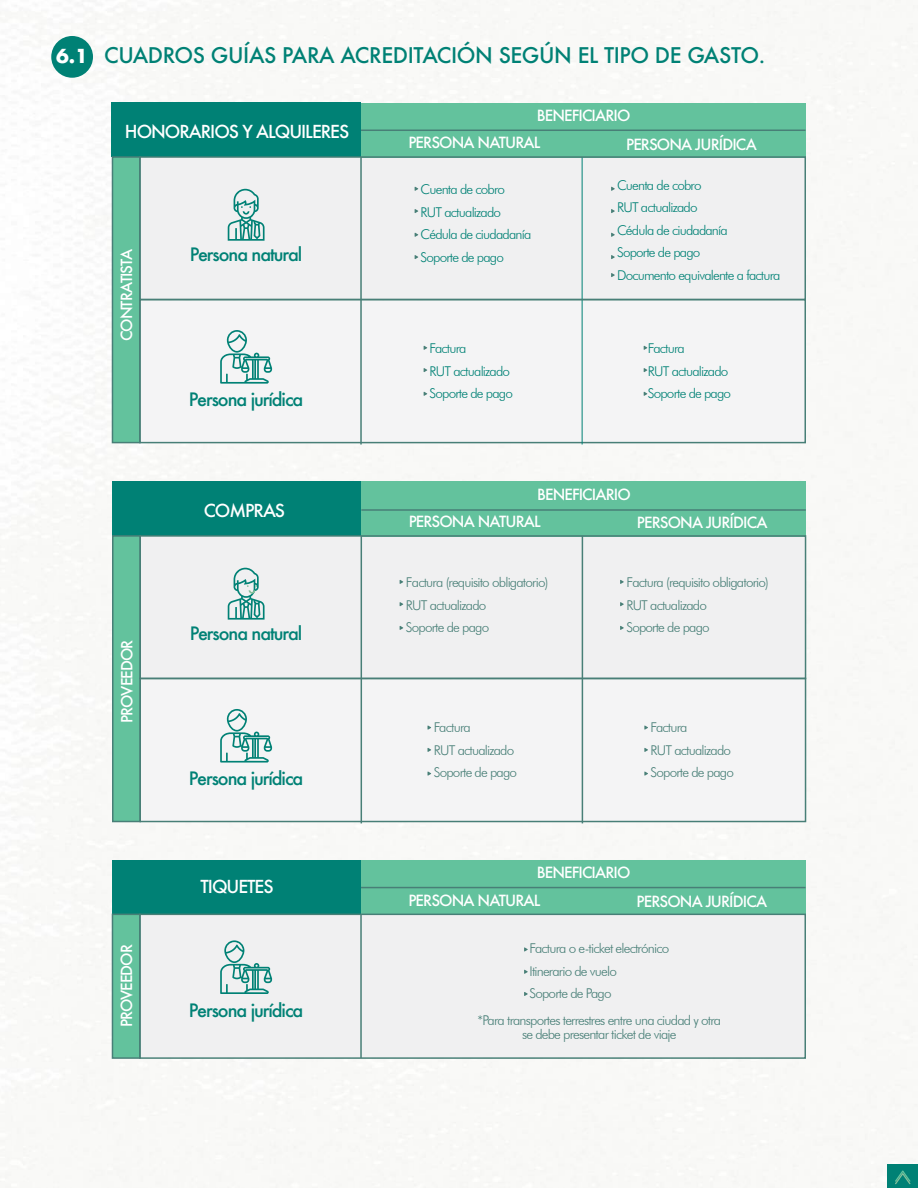
<style>
.page{position:relative;width:918px;height:1188px;background:#fff}
.page>*{position:absolute;margin:0;border:0;box-sizing:border-box;transform-origin:0 0}
.t1{font:500 21px "Futura";letter-spacing:-.02em;color:#008175}
.t2{font:500 18px "Futura";letter-spacing:-.06em;color:#008175}
.t3{font:500 17.4px "Futura";letter-spacing:-.06em;color:#fff}
.t4{font:500 15px "Futura";letter-spacing:-.06em;color:#fff}
.t5{font:300 13.5px/22.5px "Futura BT";letter-spacing:-.06em;color:#487f77}
.t6{font:300 13.5px/22.5px "Futura BT";letter-spacing:-.06em;color:#008175}
.s1{font-weight:700;font-size:18.75px;color:#fff}
</style>
<div class="page">
<img style="left:0;top:0;width:918px;height:1188px">
<div style="left:887px;top:1164px;width:31px;height:24px;background:#008175"></div>
<div style="left:112px;top:103px;width:249px;height:54px;background:#008175"></div>
<div style="left:113px;top:860px;width:249px;height:55px;background:#008175"></div>
<div style="left:112px;top:482px;width:249px;height:54px;background:#008175"></div>
<svg style="left:895px;top:1170px;width:16px;height:15px"></svg>
<div style="left:51px;top:36px;width:42px;height:42px;background:#008175;border-radius:50%"></div>
<div style="left:112px;top:157px;width:28px;height:286px;background:#63c29d"></div>
<div style="left:140px;top:158px;width:666px;height:142px;background:#f0f0f1"></div>
<div style="left:140px;top:301px;width:666px;height:142px;background:#f4f4f5"></div>
<div style="left:139px;top:299px;width:667px;height:144px;border:2px solid #487f77"></div>
<div style="left:361px;top:130px;width:445px;height:28px;background:#63c29d"></div>
<div style="left:361px;top:103px;width:445px;height:27px;background:#63c29d"></div>
<svg style="left:220px;top:330px;width:52px;height:54px"></svg>
<svg style="left:228px;top:189px;width:37px;height:52px"></svg>
<hr style="left:360px;top:157px;width:2px;height:288px;background:#487f77">
<div style="left:112px;top:156px;width:29px;height:287px;border:2px solid #487f77"></div>
<div style="left:139px;top:156px;width:667px;height:144px;border:2px solid #487f77"></div>
<div style="left:113px;top:536px;width:27px;height:286px;background:#63c29d"></div>
<div style="left:141px;top:537px;width:665px;height:141px;background:#f0f0f1"></div>
<div style="left:141px;top:680px;width:665px;height:142px;background:#f4f4f5"></div>
<div style="left:139px;top:678px;width:667px;height:144px;border:2px solid #487f77"></div>
<div style="left:361px;top:509px;width:445px;height:28px;background:#63c29d"></div>
<div style="left:361px;top:482px;width:445px;height:27px;background:#63c29d"></div>
<svg style="left:220px;top:709px;width:52px;height:54px"></svg>
<svg style="left:228px;top:568px;width:37px;height:52px"></svg>
<hr style="left:361px;top:536px;width:1px;height:287px;background:#487f77">
<hr style="left:582px;top:536px;width:1px;height:287px;background:#487f77">
<div style="left:112px;top:535px;width:29px;height:287px;border:2px solid #487f77"></div>
<div style="left:139px;top:535px;width:667px;height:144px;border:2px solid #487f77"></div>
<div style="left:112px;top:914px;width:28px;height:144px;background:#63c29d"></div>
<div style="left:140px;top:915px;width:666px;height:142px;background:#f0f0f1"></div>
<div style="left:361px;top:888px;width:445px;height:27px;background:#63c29d"></div>
<div style="left:361px;top:860px;width:445px;height:28px;background:#63c29d"></div>
<svg style="left:220px;top:940px;width:52px;height:54px"></svg>
<hr style="left:360px;top:914px;width:2px;height:144px;background:#487f77">
<div style="left:112px;top:914px;width:29px;height:145px;border:2px solid #487f77"></div>
<hr style="left:361px;top:130px;width:445px;height:1px;background:#487f77">
<hr style="left:361px;top:509px;width:445px;height:2px;background:#487f77">
<hr style="left:361px;top:887px;width:445px;height:1px;background:#487f77">
<div style="left:139px;top:914px;width:667px;height:145px;border:2px solid #487f77"></div>
<svg style="left:611px;top:187px;width:4px;height:4px"></svg>
<svg style="left:611px;top:209px;width:4px;height:4px"></svg>
<svg style="left:611px;top:233px;width:4px;height:4px"></svg>
<svg style="left:611px;top:255px;width:4px;height:4px"></svg>
<svg style="left:611px;top:273px;width:4px;height:4px"></svg>
<svg style="left:620px;top:580px;width:4px;height:4px"></svg>
<svg style="left:620px;top:602px;width:4px;height:4px"></svg>
<svg style="left:620px;top:626px;width:4px;height:4px"></svg>
<svg style="left:524px;top:947px;width:4px;height:5px"></svg>
<svg style="left:524px;top:970px;width:4px;height:4px"></svg>
<svg style="left:524px;top:992px;width:4px;height:4px"></svg>
<svg style="left:644px;top:725px;width:4px;height:5px"></svg>
<svg style="left:644px;top:748px;width:4px;height:4px"></svg>
<svg style="left:644px;top:771px;width:4px;height:5px"></svg>
<h1 class="t1" style="left:56px;top:41px;width:711px"><span class="s1">6.1</span> CUADROS GUÍAS PARA ACREDITACIÓN SEGÚN EL TIPO DE GASTO.</h1>
<p class="t3" style="left:125px;top:120px;width:226px">HONORARIOS Y ALQUILERES</p>
<p class="t4" style="left:116px;top:341px;width:94px;rotate:-90deg">CONTRATISTA</p>
<p class="t4" style="left:117px;top:723px;width:85px;rotate:-90deg">PROVEEDOR</p>
<p class="t4" style="left:116px;top:1027px;width:85px;rotate:-90deg">PROVEEDOR</p>
<h2 class="t2" style="left:190px;top:242px;width:114px">Persona natural</h2>
<h2 class="t2" style="left:189px;top:387px;width:116px">Persona jurídica</h2>
<p class="t3" style="left:204px;top:498px;width:83px">COMPRAS</p>
<h2 class="t2" style="left:190px;top:621px;width:114px">Persona natural</h2>
<h2 class="t2" style="left:189px;top:766px;width:116px">Persona jurídica</h2>
<p class="t3" style="left:201px;top:874px;width:75px">TIQUETES</p>
<h2 class="t2" style="left:189px;top:998px;width:116px">Persona jurídica</h2>
<p class="t4" style="left:537px;top:105px;width:95px">BENEFICIARIO</p>
<p class="t4" style="left:408px;top:133px;width:134px">PERSONA NATURAL</p>
<p class="t4" style="left:626px;top:134px;width:132px">PERSONA JURÍDICA</p>
<p class="t6" style="left:421px;top:178px;width:112px">Cuenta de cobro<br>RUT actualizado<br>Cédula de ciudadanía<br>Soporte de pago</p>
<p class="t6" style="left:617px;top:174px;width:165px">Cuenta de cobro<br>RUT actualizado<br>Cédula de ciudadanía<br>Soporte de pago<br>Documento equivalente a factura</p>
<p class="t6" style="left:430px;top:337px;width:85px">Factura<br>RUT actualizado<br>Soporte de pago</p>
<p class="t6" style="left:648px;top:337px;width:85px">Factura<br>RUT actualizado<br>Soporte de pago</p>
<p class="t4" style="left:537px;top:484px;width:95px">BENEFICIARIO</p>
<p class="t4" style="left:409px;top:511px;width:134px">PERSONA NATURAL</p>
<p class="t4" style="left:637px;top:513px;width:132px">PERSONA JURÍDICA</p>
<p class="t5" style="left:406px;top:571px;width:144px">Factura (requisito obligatorio)<br>RUT actualizado<br>Soporte de pago</p>
<p class="t5" style="left:626px;top:571px;width:144px">Factura (requisito obligatorio)<br>RUT actualizado<br>Soporte de pago</p>
<p class="t5" style="left:434px;top:716px;width:85px">Factura<br>RUT actualizado<br>Soporte de pago</p>
<p class="t5" style="left:651px;top:716px;width:85px">Factura<br>RUT actualizado<br>Soporte de pago</p>
<p class="t4" style="left:537px;top:862px;width:95px">BENEFICIARIO</p>
<p class="t4" style="left:408px;top:890px;width:134px">PERSONA NATURAL</p>
<p class="t4" style="left:637px;top:891px;width:132px">PERSONA JURÍDICA</p>
<p class="t5" style="left:530px;top:937px;width:141px">Factura o e-ticket electrónico<br>Itinerario de vuelo<br>Soporte de Pago</p>
<p class="t5" style="left:478px;top:1014px;width:245px;line-height:13.5px;text-align:center">*Para transportes terrestres entre una ciudad y otra se debe presentar ticket de viaje</p>
</div>
